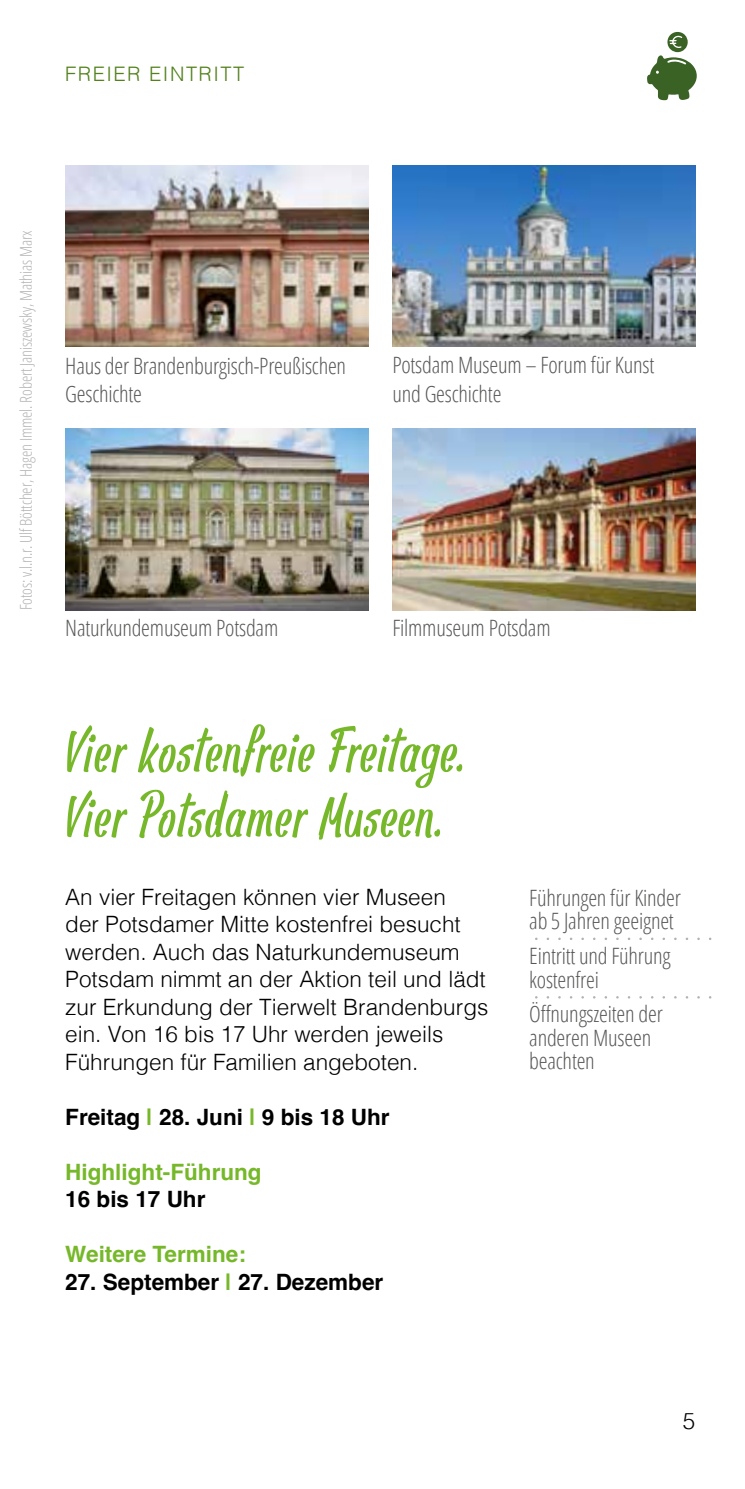
<style>
.page{position:relative;width:745px;height:1489px;background:#fff}
.page>*{position:absolute;margin:0;border:0;box-sizing:border-box;transform-origin:0 0}
.t1{font:67.5px/65px "Pan Pizza";letter-spacing:.025em;color:#76b82a}
.t2{font:300 condensed 22.5px/23.8px "Open Sans";letter-spacing:-.01em;color:#575756}
.t3{font:300 22.5px/27.5px "Helvetica";color:#000}
.t4{font:700 22.5px "Helvetica";color:#000}
.t5{font:700 22.5px "Helvetica";color:#76b82a}
.t6{font:300 20px "Helvetica";letter-spacing:.075em;color:#53821d}
.t7{font:300 condensed 16.25px "Open Sans";letter-spacing:-.01em;color:#b3b2b2}
.s1{color:#76b82a}
</style>
<div class="page">
<svg style="left:647px;top:32px;width:49px;height:68px"></svg>
<img style="left:65px;top:165px;width:303px;height:182px">
<img style="left:65px;top:429px;width:303px;height:181px">
<img style="left:392px;top:165px;width:302px;height:182px">
<img style="left:392px;top:429px;width:302px;height:181px">
<svg style="left:536px;top:937px;width:164px;height:3px"></svg>
<svg style="left:536px;top:996px;width:164px;height:2px"></svg>
<p class="t6" style="left:65px;top:57px;width:180px">FREIER EINTRITT</p>
<p class="t7" style="left:15px;top:610px;width:381px;rotate:-90deg">Fotos: v.l.n.r. Ulf Böttcher, Hagen Immel. Robert Janiszewsky, Mathias Marx</p>
<p class="t2" style="left:65px;top:350px;width:282px;line-height:28px">Haus der Brandenburgisch-Preußischen<br>Geschichte</p>
<p class="t2" style="left:65px;top:615px;width:214px">Naturkundemuseum Potsdam</p>
<p class="t2" style="left:392px;top:350px;width:263px;line-height:28px">Potsdam Museum – Forum für Kunst und Geschichte</p>
<p class="t2" style="left:392px;top:615px;width:160px">Filmmuseum Potsdam</p>
<h1 class="t1" style="left:65px;top:719px;width:400px">Vier kostenfreie Freitage.<br>Vier Potsdamer Museen.</h1>
<p class="t3" style="left:65px;top:881px;width:424px">An vier Freitagen können vier Museen<br>der Potsdamer Mitte kostenfrei besucht werden. Auch das Naturkundemuseum Potsdam nimmt an der Aktion teil und lädt zur Erkundung der Tierwelt Brandenburgs ein. Von 16 bis 17 Uhr werden jeweils Führungen für Familien angeboten.</p>
<p class="t4" style="left:65px;top:1102px;width:325px">Freitag <span class="s1">|</span> 28. Juni <span class="s1">|</span> 9 bis 18 Uhr</p>
<p class="t5" style="left:65px;top:1157px;width:198px">Highlight-Führung</p>
<p class="t4" style="left:65px;top:1185px;width:142px">16 bis 17 Uhr</p>
<p class="t5" style="left:65px;top:1240px;width:182px">Weitere Termine:</p>
<p class="t4" style="left:65px;top:1267px;width:319px">27. September <span class="s1">|</span> 27. Dezember</p>
<p class="t2" style="left:529px;top:884px;width:153px">Führungen für Kinder ab 5 Jahren geeignet</p>
<p class="t2" style="left:529px;top:942px;width:143px">Eintritt und Führung kostenfrei</p>
<p class="t2" style="left:529px;top:1001px;width:135px">Öffnungszeiten der anderen Museen beachten</p>
<p class="t3" style="left:682px;top:1405px;width:14px">5</p>
</div>
